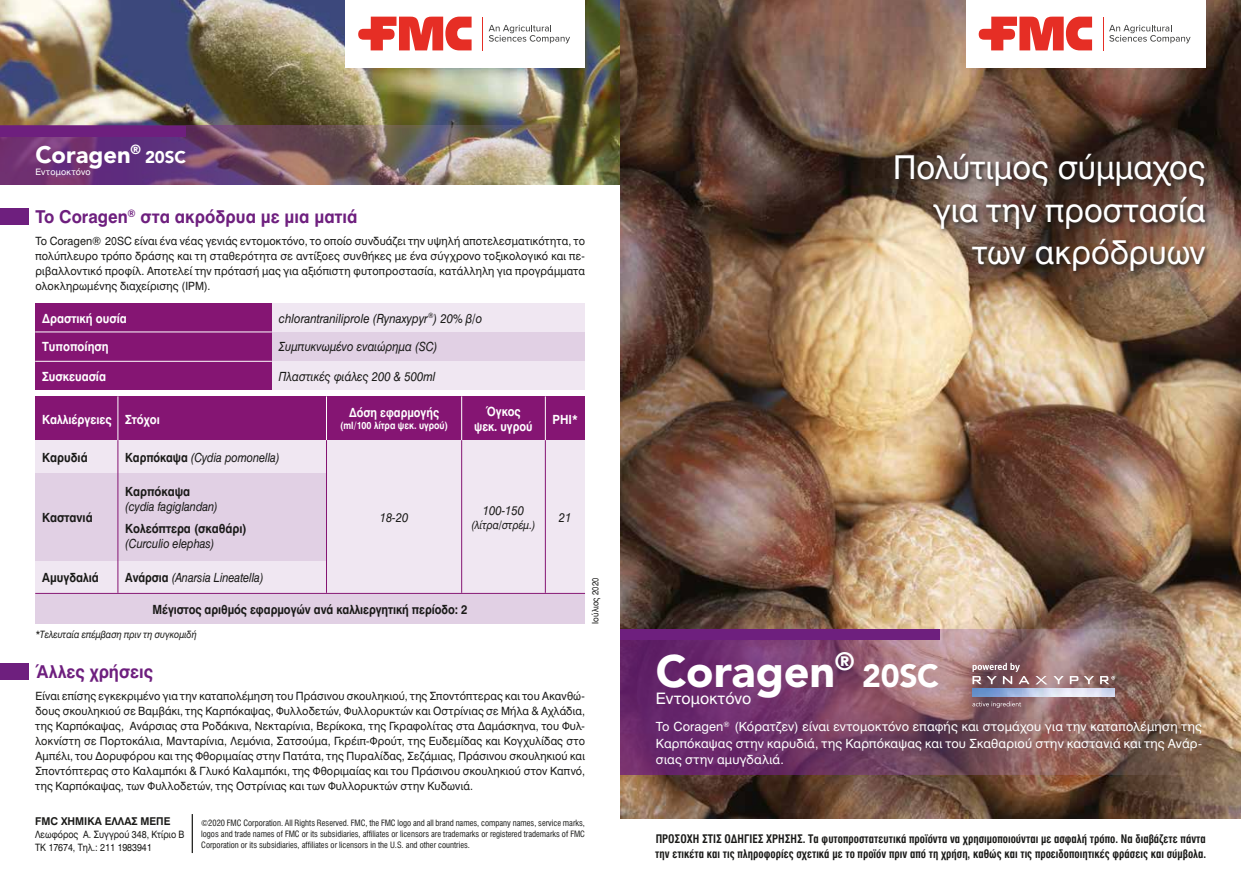
<style>
.page{position:relative;width:1241px;height:886px;background:#fff}
.page>*{position:absolute;margin:0;border:0;box-sizing:border-box;transform-origin:0 0}
.t1{font:900 45px "Avenir";letter-spacing:-.005em;color:#fff}
.t2{font:32.5px/42.5px "UB Helvetica";letter-spacing:.005em;color:#fff;text-align:right}
.t3{font:900 31.88px "Avenir";color:#fff}
.t4{font:900 23.75px "Avenir";color:#fff}
.t5{font:17.5px "UB Helvetica Bold";letter-spacing:.005em;color:#6e1f7e;scale:.95 1}
.t6{font:900 16.88px "Avenir";color:#fff}
.t7{font:15.62px "UB Helvetica";color:#fff}
.t8{font:12.5px/16.2px "UB Helvetica";letter-spacing:.015em;color:#fff;text-align:justify}
.t9{font:12.5px "UB Helvetica Italic";color:#1a1a18;scale:.9 1}
.t10{font:12.5px "UB Helvetica Italic";color:#1a1a18;scale:.87 1}
.t11{font:12.5px "UB Helvetica Bold";color:#fff;scale:.9 1}
.t12{font:12.5px "UB Helvetica Bold";letter-spacing:-.005em;color:#1a1a18;scale:.9 1}
.t13{font:12.5px "UB Helvetica Bold";letter-spacing:-.005em;color:#1a1a18;scale:.88 1}
.t14{font:12.5px/15px "UB Helvetica Bold";color:#fff;text-align:center;scale:.88 1}
.t15{font:12.5px "UB Helvetica Bold";color:#fff;scale:.87 1}
.t16{font:11.88px/15px "UB Helvetica Cond Bold";color:#1a1a18;scale:.95 1}
.t17{font:11.25px/15px "UB Helvetica";letter-spacing:.015em;color:#1a1a18;text-align:justify;scale:.95 1}
.t18{font:11.25px "UB Helvetica Italic";color:#1a1a18;scale:.9 1}
.t19{font:10.62px "UB Helvetica Bold";color:#1a1a18;scale:.96 1}
.t20{font:10px/12.5px "UB Helvetica";color:#1a1a18;scale:.88 1}
.t21{font:10px "UB Helvetica Italic";letter-spacing:-.005em;color:#1a1a18;scale:.89 1}
.t22{font:10px "UB Helvetica Bold";color:#fff;scale:.87 1}
.t23{font:8.75px/11.2px "UB Helvetica Cond";color:#1a1a18;text-align:justify}
.t24{font:8.75px "UB Helvetica";letter-spacing:.025em;color:#fff}
.t25{font:8.75px "UB Helvetica";color:#1a1a18;scale:.9 1}
.s1{font-family:"UB Helvetica Bold"}
</style>
<div class="page">
<img style="left:0;top:0;width:620px;height:126px">
<img style="left:0;top:126px;width:620px;height:58px">
<div style="left:0;top:126px;width:186px;height:11px;background:#6e1f7e"></div>
<img style="left:620px;top:0;width:620px;height:819px">
<div style="left:0;top:209px;width:28px;height:16px;background:#6e1f7e"></div>
<div style="left:0;top:663px;width:28px;height:17px;background:#6e1f7e"></div>
<hr style="left:192px;top:814px;width:1px;height:39px;background:#1a1a18">
<div style="left:345px;top:0;width:240px;height:67px;background:#fff"></div>
<svg style="left:358px;top:17px;width:113px;height:33px"></svg>
<hr style="left:482px;top:17px;width:1px;height:33px;background:#e62e25">
<svg style="left:488px;top:25px;width:82px;height:18px"></svg>
<div style="left:966px;top:0;width:239px;height:67px;background:#fff"></div>
<svg style="left:978px;top:17px;width:113px;height:33px"></svg>
<hr style="left:1102px;top:17px;width:1px;height:33px;background:#e62e25">
<svg style="left:1109px;top:25px;width:81px;height:18px"></svg>
<div style="left:199px;top:303px;width:386px;height:87px;background:#f0e7f2"></div>
<div style="left:272px;top:332px;width:313px;height:29px;background:#e1d0e4"></div>
<div style="left:35px;top:303px;width:237px;height:87px;background:#851573"></div>
<hr style="left:35px;top:332px;width:237px;height:1px;background:#fff">
<hr style="left:35px;top:361px;width:237px;height:1px;background:#fff">
<div style="left:35px;top:440px;width:550px;height:153px;background:#f0e7f2"></div>
<div style="left:35px;top:594px;width:550px;height:30px;background:#e1d0e4"></div>
<div style="left:35px;top:396px;width:550px;height:44px;background:#851573"></div>
<div style="left:35px;top:473px;width:83px;height:87px;background:#e1d0e4"></div>
<div style="left:118px;top:473px;width:208px;height:87px;background:#e1d0e4"></div>
<hr style="left:35px;top:593px;width:550px;height:1px;background:#851573">
<hr style="left:326px;top:440px;width:1px;height:153px;background:#851573">
<hr style="left:118px;top:440px;width:1px;height:153px;background:#851573">
<hr style="left:461px;top:440px;width:1px;height:153px;background:#851573">
<hr style="left:545px;top:440px;width:1px;height:153px;background:#851573">
<hr style="left:326px;top:396px;width:1px;height:44px;background:#fff">
<hr style="left:118px;top:396px;width:1px;height:44px;background:#fff">
<hr style="left:461px;top:396px;width:1px;height:44px;background:#fff">
<hr style="left:545px;top:396px;width:1px;height:44px;background:#fff">
<div style="left:893px;top:151px;width:318px;height:126px;background:#1a1a18;opacity:.95"></div>
<img style="left:620px;top:629px;width:620px;height:145px">
<div style="left:620px;top:629px;width:319px;height:11px;background:#6e1f7e"></div>
<svg style="left:1035px;top:676px;width:12px;height:8px"></svg>
<svg style="left:1053px;top:676px;width:10px;height:8px"></svg>
<svg style="left:1069px;top:676px;width:24px;height:8px"></svg>
<svg style="left:1099px;top:676px;width:15px;height:8px"></svg>
<svg style="left:972px;top:663px;width:57px;height:21px"></svg>
<svg style="left:972px;top:701px;width:48px;height:7px"></svg>
<img style="left:972px;top:688px;width:142px;height:9px">
<h3 class="t4" style="left:35px;top:140px;width:107px">Coragen<sup>®</sup></h3>
<h3 class="t6" style="left:145px;top:147px;width:42px">20SC</h3>
<p class="t24" style="left:35px;top:167px;width:57px">Εντομοκτόνο</p>
<h3 class="t5" style="left:35px;top:206px;width:340px">To Coragen<sup>®</sup> στα ακρόδρυα με μια ματιά</h3>
<p class="t17" style="left:35px;top:233px;width:580px">Το Coragen® 20SC είναι ένα νέας γενιάς εντομοκτόνο, το οποίο συνδυάζει την υψηλή αποτελεσματικότητα, το πολύπλευρο τρόπο δράσης και τη σταθερότητα σε αντίξοες συνθήκες με ένα σύγχρονο τοξικολογικό και πε&shy;ριβαλλοντικό προφίλ. Αποτελεί την πρότασή μας για αξιόπιστη φυτοπροστασία, κατάλληλη για προγράμματα ολοκληρωμένης διαχείρισης (IPM).</p>
<p class="t11" style="left:42px;top:310px;width:96px">Δραστική ουσία</p>
<p class="t11" style="left:42px;top:339px;width:75px">Τυποποίηση</p>
<p class="t11" style="left:42px;top:368px;width:72px">Συσκευασία</p>
<p class="t9" style="left:279px;top:310px;width:227px">chlorantraniliprole (Rynaxypyr<sup>®</sup>) 20% β/o</p>
<p class="t9" style="left:279px;top:339px;width:178px">Συμπυκνωμένο εναιώρημα (SC)</p>
<p class="t9" style="left:279px;top:368px;width:175px">Πλαστικές φιάλες 200 &amp; 500ml</p>
<p class="t11" style="left:42px;top:411px;width:79px">Καλλιέργειες</p>
<p class="t12" style="left:42px;top:450px;width:52px">Καρυδιά</p>
<p class="t11" style="left:125px;top:411px;width:40px">Στόχοι</p>
<p class="t10" style="left:125px;top:450px;width:179px"><span class="s1">Καρπόκαψα</span> (Cydia pomonella)</p>
<p class="t15" style="left:349px;top:405px;width:105px">Δόση εφαρμογής</p>
<p class="t22" style="left:340px;top:419px;width:125px">(ml/100 λίτρα ψεκ. υγρού)</p>
<p class="t14" style="left:474px;top:404px;width:68px">Όγκος ψεκ. υγρού</p>
<p class="t11" style="left:552px;top:411px;width:30px">PHI*</p>
<p class="t12" style="left:42px;top:509px;width:58px">Καστανιά</p>
<p class="t12" style="left:125px;top:483px;width:74px">Καρπόκαψα</p>
<p class="t10" style="left:125px;top:498px;width:108px">(cydia fagiglandan)</p>
<p class="t12" style="left:125px;top:520px;width:136px">Κολεόπτερα (σκαθάρι)</p>
<p class="t10" style="left:125px;top:536px;width:104px">(Curculio elephas)</p>
<p class="t9" style="left:380px;top:510px;width:33px">18-20</p>
<p class="t9" style="left:483px;top:503px;width:47px">100-150</p>
<p class="t18" style="left:471px;top:518px;width:73px">(λίτρα/στρέμ.)</p>
<p class="t9" style="left:559px;top:510px;width:15px">21</p>
<p class="t12" style="left:42px;top:570px;width:64px">Αμυγδαλιά</p>
<p class="t10" style="left:125px;top:570px;width:161px"><span class="s1">Ανάρσια</span> (Anarsia Lineatella)</p>
<p class="t13" style="left:153px;top:601px;width:359px">Μέγιστος αριθμός εφαρμογών ανά καλλιεργητική περίοδο: 2</p>
<p class="t21" style="left:35px;top:628px;width:183px">*Τελευταία επέμβαση πριν τη συγκομιδή</p>
<p class="t25" style="left:590px;top:624px;width:53px;rotate:-90deg">Ιούλιος 2020</p>
<h3 class="t5" style="left:35px;top:660px;width:125px">Άλλες χρήσεις</h3>
<p class="t17" style="left:35px;top:688px;width:580px">Είναι επίσης εγκεκριμένο για την καταπολέμηση του Πράσινου σκουληκιού, της Σποντόπτερας και του Ακανθώ&shy;δους σκουληκιού σε Βαμβάκι, της Καρπόκαψας, Φυλλοδετών, Φυλλορυκτών και Οστρίνιας σε Μήλα &amp; Αχλάδια, της Καρπόκαψας, Ανάρσιας στα Ροδάκινα, Νεκταρίνια, Βερίκοκα, της Γκραφολίτας στα Δαμάσκηνα, του Φυλ&shy;λοκνίστη σε Πορτοκάλια, Μανταρίνια, Λεμόνια, Σατσούμα, Γκρέιπ-Φρούτ, της Ευδεμίδας και Κογχυλίδας στο Αμπέλι, του Δορυφόρου και της Φθοριμαίας στην Πατάτα, της Πυραλίδας, Σεζάμιας, Πράσινου σκουληκιού και Σποντόπτερας στο Καλαμπόκι &amp; Γλυκό Καλαμπόκι, της Φθοριμαίας και του Πράσινου σκουληκιού στον Καπνό, της Καρπόκαψας, των Φυλλοδετών, της Οστρίνιας και των Φυλλορυκτών στην Κυδωνιά.</p>
<p class="t19" style="left:35px;top:814px;width:142px">FMC ΧΗΜΙΚΑ ΕΛΛΑΣ ΜΕΠΕ</p>
<p class="t20" style="left:35px;top:828px;width:171px">Λεωφόρος Α. Συγγρού 348, Κτίριο Β<br>ΤΚ 17674, Τηλ.: 211 1983941</p>
<p class="t23" style="left:201px;top:817px;width:385px">©2020 FMC Corporation. All Rights Reserved. FMC, the FMC logo and all brand names, company names, service marks, logos and trade names of FMC or its subsidiaries, affiliates or licensors are trademarks or registered trademarks of FMC Corporation or its subsidiaries, affiliates or licensors in the U.S. and other countries.</p>
<h2 class="t2" style="left:893px;top:146px;width:314px">Πολύτιμος σύμμαχος για την προστασία των ακρόδρυων</h2>
<h1 class="t1" style="left:656px;top:644px;width:200px">Coragen<sup>®</sup></h1>
<h3 class="t3" style="left:861px;top:656px;width:78px">20SC</h3>
<h3 class="t7" style="left:656px;top:689px;width:97px">Εντομοκτόνο</h3>
<p class="t8" style="left:656px;top:718px;width:547px">Το Coragen<sup>®</sup> (Κόρατζεν) είναι εντομοκτόνο επαφής και στομάχου για την καταπολέμηση της Καρπόκαψας στην καρυδιά, της Καρπόκαψας και του Σκαθαριού στην καστανιά και της Ανάρ&shy;σιας στην αμυγδαλιά.</p>
<p class="t16" style="left:655px;top:831px;width:581px">ΠΡΟΣΟΧΗ ΣΤΙΣ ΟΔΗΓΙΕΣ ΧΡΗΣHΣ. Τα φυτοπροστατευτικά προϊόντα να χρησιμοποιούνται με ασφαλή τρόπο. Να διαβάζετε πάντα την ετικέτα και τις πληροφορίες σχετικά με το προϊόν πριν από τη χρήση, καθώς και τις προειδοποιητικές φράσεις και σύμβολα.</p>
</div>
